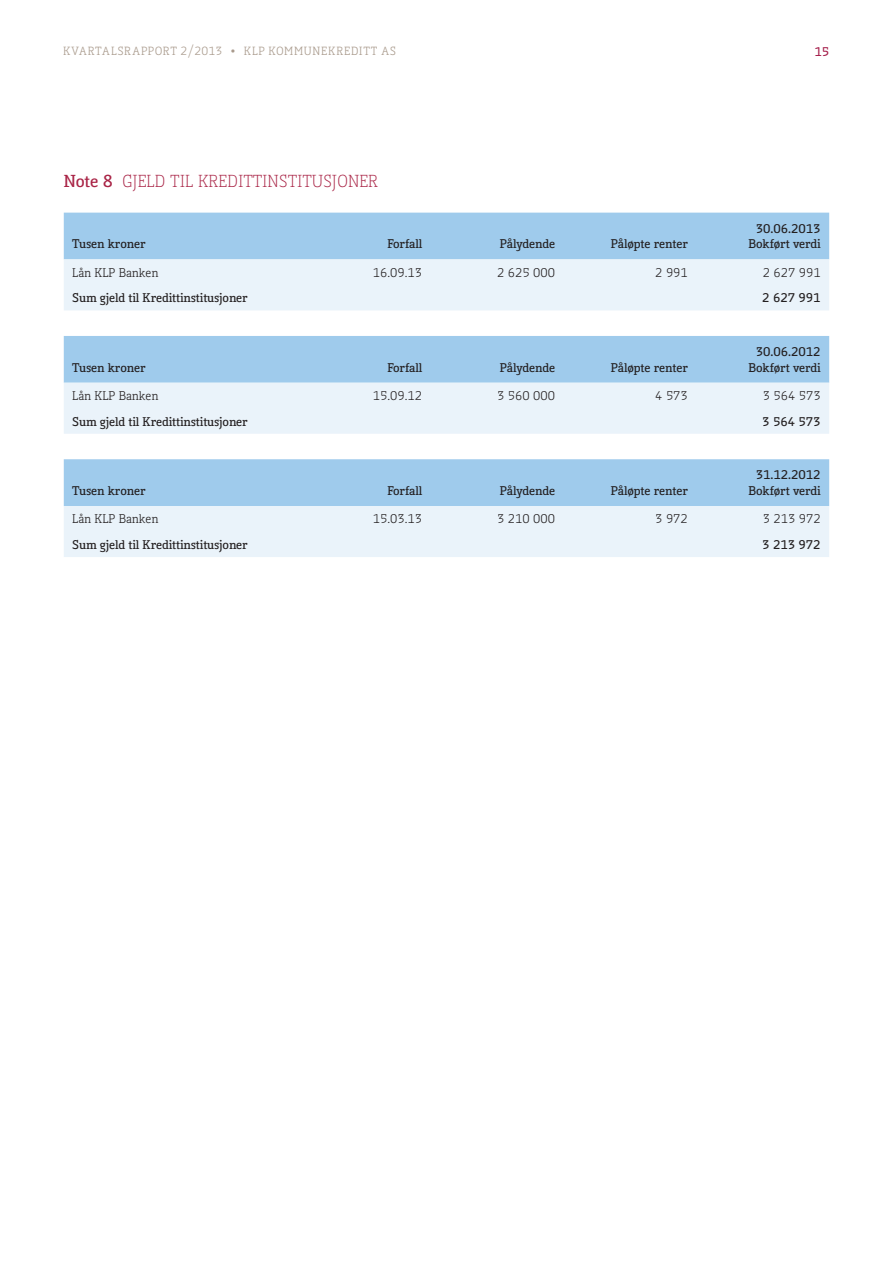
<style>
.page{position:relative;width:893px;height:1263px;background:#fff}
.page>*{position:absolute;margin:0;border:0;box-sizing:border-box;transform-origin:0 0}
.NOTER{font:300 16.5px "Kofi Pure Serif";color:#a92446}
.Tabelltekst_HEADER{font:700 12px "Kofi Pure Serif";color:#231f20}
.Tabelltekst{font:12px "Kofi Pure Serif";color:#231f20}
.t1{font:700 12px "Kofi Pure Serif";color:#a6204c}
.t2{font:11.25px "Kofi Pure Serif";letter-spacing:.06em;color:#a99a8c}
.s1{font-size:16.5px}
.s2{font-weight:700}
</style>
<div class="page">
<div style="left:64px;top:213px;width:765px;height:46px;background:#9fcbec"></div>
<svg style="left:64px;top:259px;width:765px;height:298px;fill:#eaf3fa"></svg>
<p class="t2" style="left:63px;top:44px;width:335px">KVARTALSRAPPORT 2/2013 <span class="s1">•</span> KLP KOMMUNEKREDITT AS</p>
<p class="t1" style="left:814px;top:43px;width:16px">15</p>
<p class="NOTER" style="left:64px;top:171px;width:316px"><span class="s2">Note 8</span> GJELD TIL KREDITTINSTITUSJONER</p>
<p class="Tabelltekst_HEADER" style="left:72px;top:236px;width:75px">Tusen kroner</p>
<p class="Tabelltekst_HEADER" style="left:387px;top:236px;width:36px">Forfall</p>
<p class="Tabelltekst_HEADER" style="left:500px;top:236px;width:57px">Pålydende</p>
<p class="Tabelltekst_HEADER" style="left:611px;top:236px;width:78px">Påløpte renter</p>
<p class="Tabelltekst_HEADER" style="left:756px;top:220px;width:67px">30.06.2013</p>
<p class="Tabelltekst_HEADER" style="left:748px;top:236px;width:74px">Bokført verdi</p>
<p class="Tabelltekst" style="left:72px;top:265px;width:88px">Lån KLP Banken</p>
<p class="Tabelltekst" style="left:373px;top:265px;width:51px">16.09.13</p>
<p class="Tabelltekst" style="left:497px;top:265px;width:59px">2 625 000</p>
<p class="Tabelltekst" style="left:655px;top:265px;width:34px">2 991</p>
<p class="Tabelltekst" style="left:763px;top:265px;width:59px">2 627 991</p>
<p class="Tabelltekst_HEADER" style="left:72px;top:289px;width:177px">Sum gjeld til Kredittinstitusjoner</p>
<p class="Tabelltekst_HEADER" style="left:762px;top:289px;width:60px">2 627 991</p>
<p class="Tabelltekst_HEADER" style="left:72px;top:359px;width:75px">Tusen kroner</p>
<p class="Tabelltekst_HEADER" style="left:387px;top:359px;width:36px">Forfall</p>
<p class="Tabelltekst_HEADER" style="left:500px;top:359px;width:57px">Pålydende</p>
<p class="Tabelltekst_HEADER" style="left:611px;top:359px;width:78px">Påløpte renter</p>
<p class="Tabelltekst_HEADER" style="left:756px;top:343px;width:67px">30.06.2012</p>
<p class="Tabelltekst_HEADER" style="left:748px;top:359px;width:74px">Bokført verdi</p>
<p class="Tabelltekst" style="left:72px;top:388px;width:88px">Lån KLP Banken</p>
<p class="Tabelltekst" style="left:373px;top:388px;width:51px">15.09.12</p>
<p class="Tabelltekst" style="left:497px;top:388px;width:59px">3 560 000</p>
<p class="Tabelltekst" style="left:655px;top:388px;width:34px">4 573</p>
<p class="Tabelltekst" style="left:763px;top:388px;width:59px">3 564 573</p>
<p class="Tabelltekst_HEADER" style="left:72px;top:413px;width:177px">Sum gjeld til Kredittinstitusjoner</p>
<p class="Tabelltekst_HEADER" style="left:762px;top:413px;width:60px">3 564 573</p>
<p class="Tabelltekst_HEADER" style="left:72px;top:482px;width:75px">Tusen kroner</p>
<p class="Tabelltekst_HEADER" style="left:387px;top:482px;width:36px">Forfall</p>
<p class="Tabelltekst_HEADER" style="left:500px;top:482px;width:57px">Pålydende</p>
<p class="Tabelltekst_HEADER" style="left:611px;top:482px;width:78px">Påløpte renter</p>
<p class="Tabelltekst_HEADER" style="left:756px;top:467px;width:67px">31.12.2012</p>
<p class="Tabelltekst_HEADER" style="left:748px;top:482px;width:74px">Bokført verdi</p>
<p class="Tabelltekst" style="left:72px;top:511px;width:88px">Lån KLP Banken</p>
<p class="Tabelltekst" style="left:373px;top:511px;width:51px">15.03.13</p>
<p class="Tabelltekst" style="left:497px;top:511px;width:59px">3 210 000</p>
<p class="Tabelltekst" style="left:655px;top:511px;width:34px">3 972</p>
<p class="Tabelltekst" style="left:763px;top:511px;width:59px">3 213 972</p>
<p class="Tabelltekst_HEADER" style="left:72px;top:536px;width:177px">Sum gjeld til Kredittinstitusjoner</p>
<p class="Tabelltekst_HEADER" style="left:762px;top:536px;width:60px">3 213 972</p>
</div>
